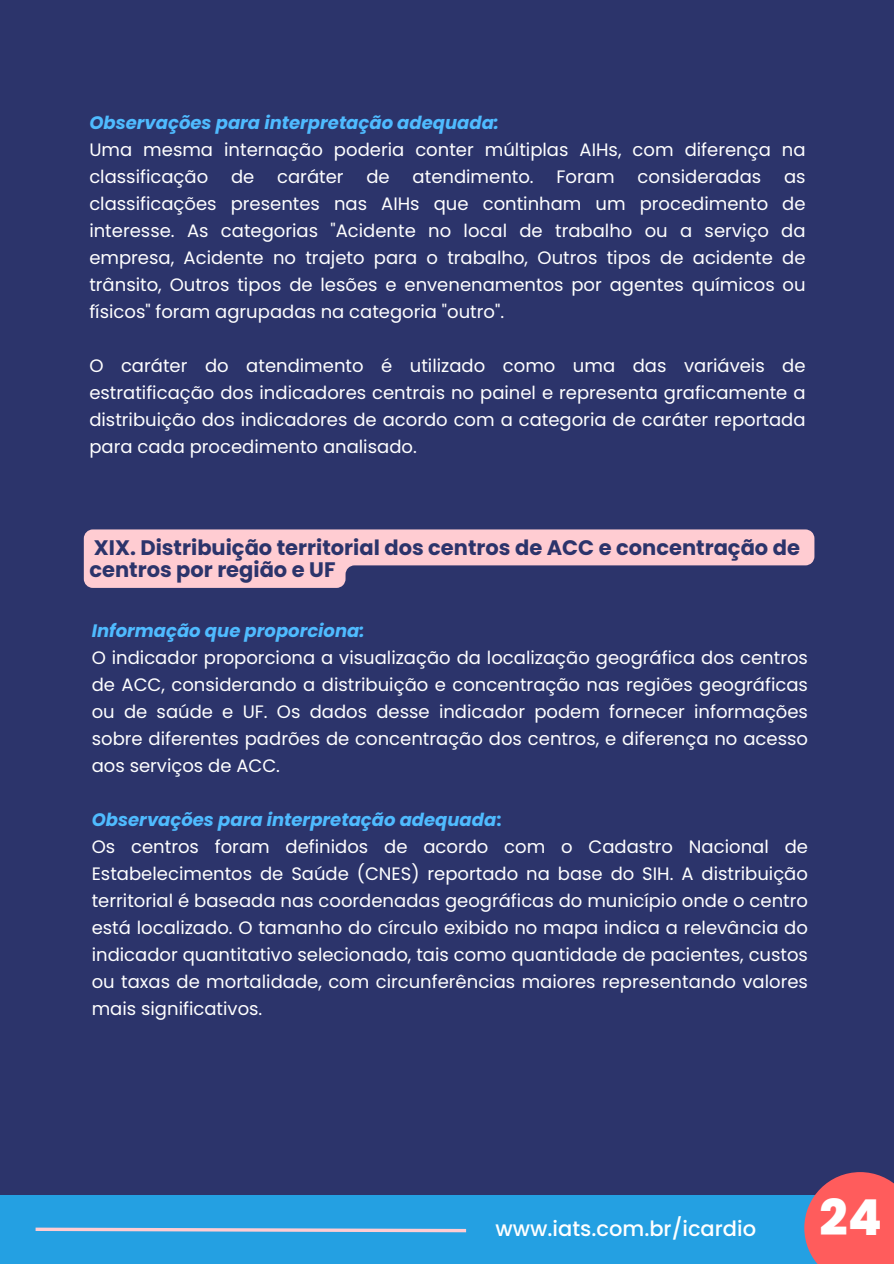
<style>
.page{position:relative;width:894px;height:1264px;background:#fff}
.page>*{position:absolute;margin:0;border:0;box-sizing:border-box;transform-origin:0 0}
.t1{font:800 49.5px "Poppins";color:#fff}
.t2{font:700 21px/22.5px "Poppins";color:#2c346b}
.t3{font:500 21px "Poppins";color:#fff}
.t4{font:18px/27px "Poppins";color:#fff;text-align:justify}
.t5{font:italic 700 18px "Poppins";color:#4fbbff}
.s1{font-weight:700;font-style:italic;color:#4fbbff}
.s2{font-weight:700;color:#4fbbff}
</style>
<div class="page">
<div style="left:0;top:0;width:893px;height:1263px;background:#2c346b"></div>
<div style="left:0;top:1195px;width:893px;height:68px;background:#24a0e2"></div>
<svg style="left:35px;top:1227px;width:432px;height:6px"></svg>
<div style="left:804px;top:1172px;width:89px;height:91px;background:#ff5c5c"></div>
<svg style="left:84px;top:529px;width:730px;height:59px"></svg>
<p class="t5" style="left:89px;top:110px;width:411px">Observações para interpretação adequada:</p>
<p class="t4" style="left:89px;top:136px;width:717px">Uma mesma internação poderia conter múltiplas AIHs, com diferença na classificação</p>
<p class="t4" style="left:231px;top:163px;width:25px">de</p>
<p class="t4" style="left:277px;top:163px;width:68px">caráter</p>
<p class="t4" style="left:366px;top:163px;width:25px">de</p>
<p class="t4" style="left:412px;top:163px;width:123px">atendimento.</p>
<p class="t4" style="left:556px;top:163px;width:60px">Foram</p>
<p class="t4" style="left:637px;top:163px;width:125px">consideradas</p>
<p class="t4" style="left:89px;top:163px;width:717px;text-indent:694px">as classificações presentes nas AIHs que continham um procedimento de interesse. As categorias "Acidente no local de trabalho ou a serviço da empresa, Acidente no trajeto para o trabalho, Outros tipos de acidente de trânsito, Outros tipos de lesões e envenenamentos por agentes químicos ou físicos" foram agrupadas na categoria "outro".</p>
<p class="t4" style="left:89px;top:352px;width:717px">O caráter do atendimento é utilizado como uma das variáveis de estratificação dos indicadores centrais no painel e representa graficamente a distribuição dos indicadores de acordo com a categoria de caráter reportada para cada procedimento analisado.</p>
<p class="t2" style="left:89px;top:536px;width:712px">XIX. Distribuição territorial dos centros de ACC e concentração de centros por região e UF</p>
<p class="t5" style="left:92px;top:618px;width:274px">Informação que proporciona:</p>
<p class="t4" style="left:92px;top:644px;width:717px">O indicador proporciona a visualização da localização geográfica dos centros de ACC, considerando a distribuição e concentração nas regiões geográficas ou de saúde e UF. Os dados desse indicador podem fornecer informações sobre diferentes padrões de concentração dos centros, e diferença no acesso aos serviços de ACC.</p>
<p class="t4" style="left:92px;top:806px;width:717px;text-align:left"><span class="s1">Observações para interpretação adequada</span><span class="s2">:<br></span>Os centros foram definidos de acordo com o Cadastro Nacional de Estabelecimentos de Saúde (CNES) reportado na base do SIH. A distribuição territorial é baseada nas coordenadas geográficas do município onde o centro está localizado. O tamanho do círculo exibido no mapa indica a relevância do indicador quantitativo selecionado, tais como quantidade de pacientes, custos ou taxas de mortalidade, com circunferências maiores representando valores mais significativos.</p>
<p class="t3" style="left:495px;top:1213px;width:262px">www.iats.com.br/icardio</p>
<h1 class="t1" style="left:819px;top:1182px;width:64px">24</h1>
</div>
